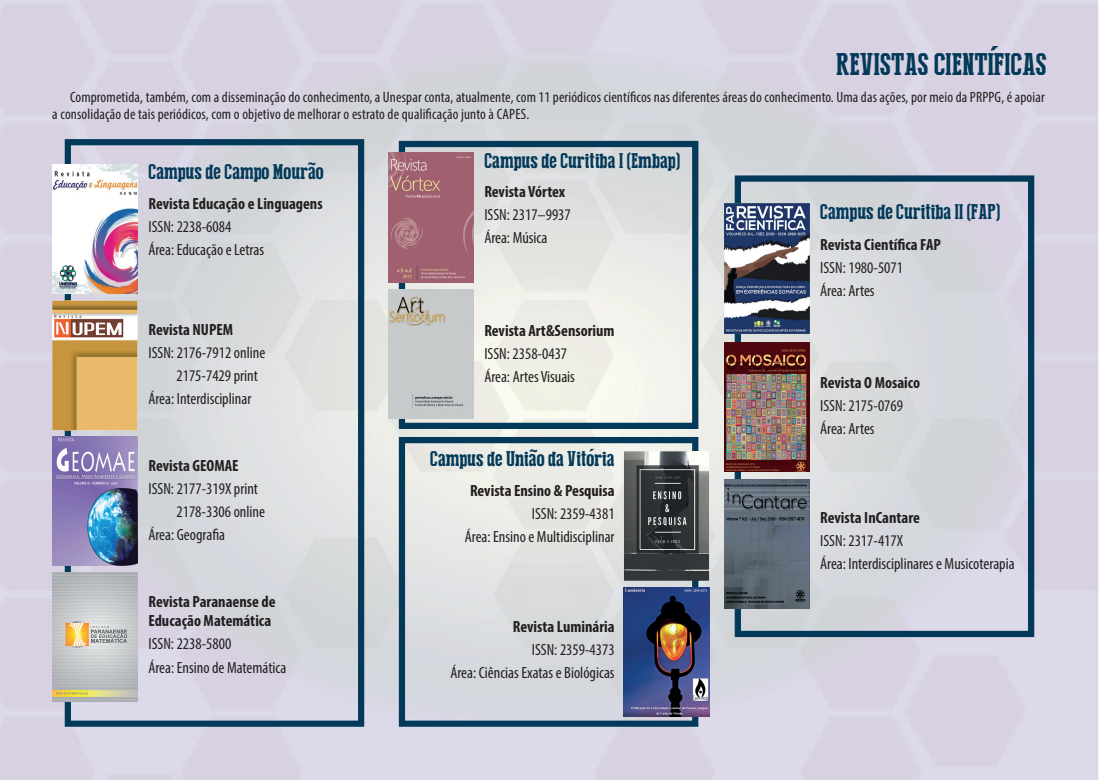
<style>
.page{position:relative;width:1099px;height:780px;background:#fff}
.page>*{position:absolute;margin:0;border:0;box-sizing:border-box;transform-origin:0 0}
.t1{font:31.25px "Press Serif Cool";color:#033a59}
.t2{font:900 31.25px "Arial";color:#033a59}
.t3{font:21.25px "Press Serif Cool";color:#033a59}
.t4{font:18.75px "Impact";color:#033a59}
.t5{font:condensed 16.25px/23px "Myriad Pro";color:#231f20}
.t6{font:700 condensed 16.25px/19.5px "Myriad Pro";color:#231f20}
.t7{font:condensed 15px/16.2px "Myriad Pro";letter-spacing:.01em;color:#231f20}
.t8{font:13.75px "Press Serif Cool";color:#033a59}
</style>
<div class="page">
<img style="left:0;top:0;width:1098px;height:779px">
<svg style="left:65px;top:139px;width:299px;height:587px;background:#cdd1d7"></svg>
<img style="left:52px;top:164px;width:85px;height:129px">
<img style="left:52px;top:436px;width:85px;height:130px">
<img style="left:52px;top:572px;width:85px;height:129px">
<img style="left:52px;top:301px;width:85px;height:129px">
<img style="left:65px;top:301px;width:6px;height:129px">
<div style="left:399px;top:141px;width:299px;height:288px;border:6px solid #033a59"></div>
<img style="left:388px;top:153px;width:85px;height:129px">
<img style="left:388px;top:289px;width:85px;height:130px">
<div style="left:734px;top:175px;width:300px;height:462px;border:6px solid #033a59"></div>
<svg style="left:399px;top:437px;width:299px;height:289px;background:#cdd3d6"></svg>
<img style="left:624px;top:587px;width:85px;height:129px">
<img style="left:624px;top:451px;width:85px;height:129px">
<img style="left:692px;top:451px;width:6px;height:129px">
<img style="left:724px;top:479px;width:85px;height:129px">
<img style="left:724px;top:342px;width:85px;height:130px">
<img style="left:724px;top:204px;width:85px;height:129px">
<h1 class="t2" style="left:988px;top:35px;width:12px">´</h1>
<h1 class="t1" style="left:836px;top:47px;width:212px">REVISTAS CIENTIFICAS</h1>
<p class="t7" style="left:52px;top:89px;width:993px;text-indent:18px">Comprometida, também, com a disseminação do conhecimento, a Unespar conta, atualmente, com 11 periódicos científicos nas diferentes áreas do conhecimento. Uma das ações, por meio da PRPPG, é apoiar a consolidação de tais periódicos, com o objetivo de melhorar o estrato de qualificação junto à CAPES.</p>
<p class="t8" style="left:306px;top:155px;width:13px">~</p>
<h2 class="t3" style="left:148px;top:160px;width:177px">Campus de Campo Mourao</h2>
<p class="t6" style="left:148px;top:193px;width:176px">Revista Educação e Linguagens</p>
<p class="t5" style="left:148px;top:215px;width:117px">ISSN: 2238-6084<br>Área: Educação e Letras</p>
<p class="t6" style="left:148px;top:320px;width:86px">Revista NUPEM</p>
<p class="t5" style="left:148px;top:341px;width:118px">ISSN: 2176-7912 online</p>
<p class="t5" style="left:176px;top:364px;width:83px">2175-7429 print</p>
<p class="t5" style="left:148px;top:387px;width:104px">Área: Interdisciplinar</p>
<p class="t6" style="left:148px;top:455px;width:92px">Revista GEOMAE</p>
<p class="t5" style="left:148px;top:477px;width:111px">ISSN: 2177-319X print</p>
<p class="t5" style="left:176px;top:500px;width:90px">2178-3306 online</p>
<p class="t5" style="left:148px;top:523px;width:78px">Área: Geografia</p>
<p class="t6" style="left:148px;top:591px;width:129px">Revista Paranaense de<br>Educação Matemática</p>
<p class="t5" style="left:148px;top:632px;width:139px">ISSN: 2238-5800<br>Área: Ensino de Matemática</p>
<h2 class="t3" style="left:484px;top:149px;width:197px">Campus de Curitiba I (Embap)</h2>
<p class="t6" style="left:484px;top:182px;width:83px">Revista Vórtex</p>
<p class="t5" style="left:484px;top:203px;width:88px">ISSN: 2317–9937<br>Área: Música</p>
<p class="t6" style="left:484px;top:320px;width:132px">Revista Art&amp;Sensorium</p>
<p class="t5" style="left:484px;top:342px;width:92px">ISSN: 2358-0437<br>Área: Artes Visuais</p>
<p class="t8" style="left:528px;top:443px;width:13px">~</p>
<p class="t4" style="left:588px;top:443px;width:8px">´</p>
<h2 class="t3" style="left:430px;top:447px;width:186px">Campus de Uniao da Vitoria</h2>
<p class="t6" style="left:470px;top:480px;width:146px">Revista Ensino &amp; Pesquisa</p>
<p class="t5" style="left:465px;top:502px;width:151px;text-align:right">ISSN: 2359-4381<br>Área: Ensino e Multidisciplinar</p>
<p class="t6" style="left:513px;top:616px;width:103px">Revista Luminária</p>
<p class="t5" style="left:450px;top:637px;width:166px;text-align:right">ISSN: 2359-4373<br>Área: Ciências Exatas e Biológicas</p>
<h2 class="t3" style="left:820px;top:200px;width:182px">Campus de Curitiba II (FAP)</h2>
<p class="t6" style="left:820px;top:234px;width:122px">Revista Científica FAP</p>
<p class="t5" style="left:820px;top:255px;width:84px">ISSN: 1980-5071<br>Área: Artes</p>
<p class="t6" style="left:820px;top:372px;width:101px">Revista O Mosaico</p>
<p class="t5" style="left:820px;top:394px;width:84px">ISSN: 2175-0769<br>Área: Artes</p>
<p class="t6" style="left:820px;top:507px;width:101px">Revista InCantare</p>
<p class="t5" style="left:820px;top:528px;width:196px">ISSN: 2317-417X<br>Área: Interdisciplinares e Musicoterapia</p>
</div>
